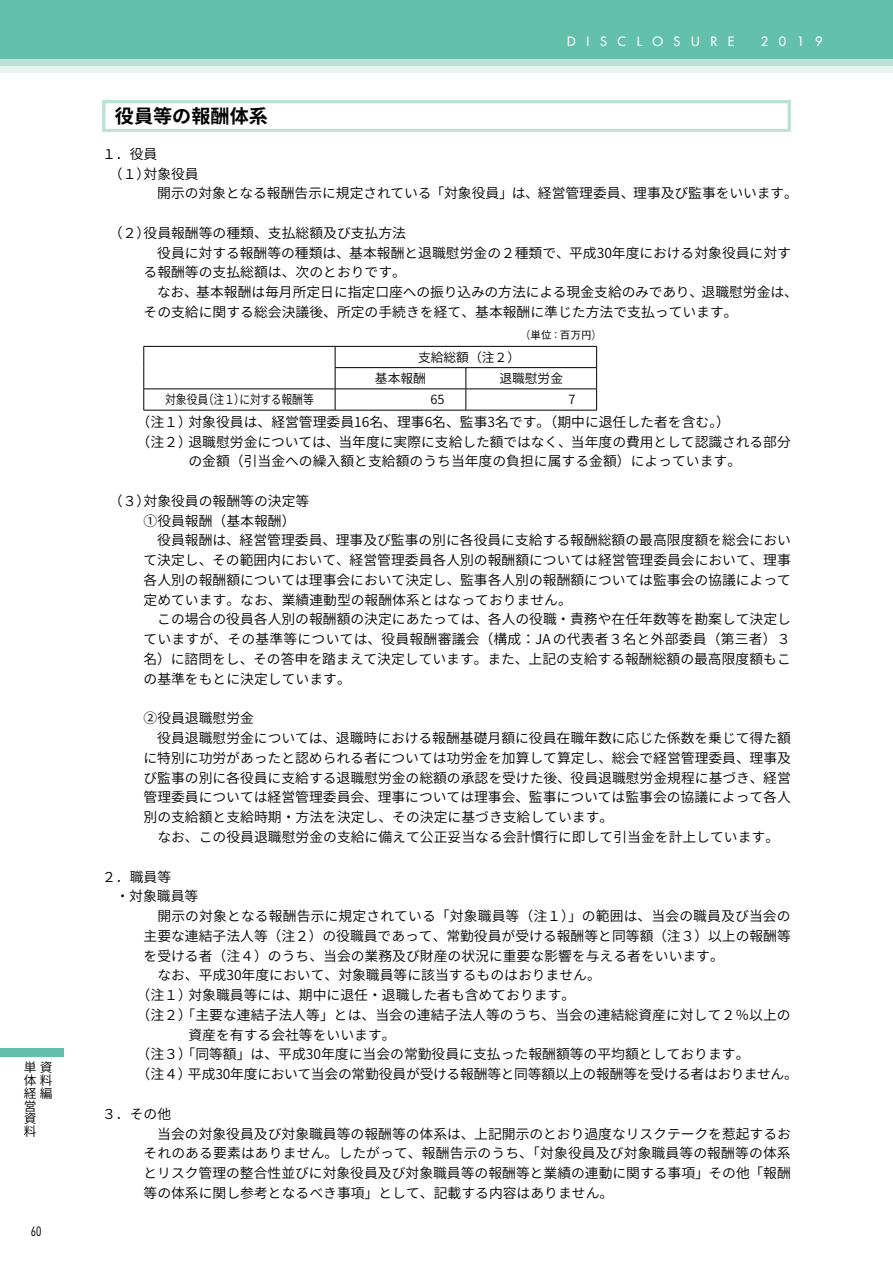
<style>
.page{position:relative;width:893px;height:1263px;background:#fff}
.page>*{position:absolute;margin:0;border:0;box-sizing:border-box;transform-origin:0 0}
.t1{font:700 18.9px "Noto Sans CJ Kjp";color:#000}
.t2{font:600 13.65px/19.8px "Noto Sans CJ Kjp";color:#000}
.t3{font:600 13.65px "Noto Sans CJ Kjp";letter-spacing:-.02em;color:#000}
.t4{font:600 12.75px/12.8px "Noto Sans CJ Kjp";color:#000}
.t5{font:600 12.6px/21.3px "Noto Sans CJ Kjp";color:#000}
.t6{font:600 12.6px "Noto Sans CJ Kjp";color:#000;scale:.86 1}
.t7{font:12.6px "Futura";letter-spacing:.84em;color:#fff}
.t8{font:300 condensed 12.6px "Futura";color:#000}
.t9{font:500 10.65px "Gothic BBB Pr 6 N";color:#000}
</style>
<div class="page">
<div style="left:0;top:1048px;width:64px;height:9px;background:#63c0ab"></div>
<div style="left:0;top:0;width:893px;height:60px;background:#63c0ab"></div>
<div style="left:0;top:60px;width:893px;height:6px;background:#bde1d6"></div>
<div style="left:0;top:66px;width:893px;height:6px;background:#e7f4ef"></div>
<div style="left:102px;top:100px;width:689px;height:32px;background:#bde1d6"></div>
<div style="left:105px;top:103px;width:682px;height:26px;background:#fff"></div>
<hr style="left:144px;top:346px;width:191px;height:1px;background:#000">
<hr style="left:335px;top:346px;width:131px;height:1px;background:#000">
<hr style="left:466px;top:346px;width:131px;height:1px;background:#000">
<hr style="left:335px;top:367px;width:131px;height:1px;background:#000">
<hr style="left:466px;top:367px;width:131px;height:1px;background:#000">
<hr style="left:144px;top:389px;width:191px;height:1px;background:#000">
<svg style="left:144px;top:347px;width:1px;height:63px"></svg>
<hr style="left:335px;top:389px;width:131px;height:1px;background:#000">
<svg style="left:335px;top:347px;width:1px;height:63px"></svg>
<hr style="left:466px;top:389px;width:131px;height:1px;background:#000">
<svg style="left:466px;top:368px;width:1px;height:42px"></svg>
<svg style="left:596px;top:347px;width:1px;height:63px"></svg>
<hr style="left:144px;top:410px;width:191px;height:1px;background:#000">
<hr style="left:335px;top:410px;width:131px;height:1px;background:#000">
<hr style="left:466px;top:410px;width:131px;height:1px;background:#000">
<p class="t4" style="left:24px;top:1061px;width:30px">単資体料経編営<br>資<br>料</p>
<p class="t8" style="left:31px;top:1223px;width:12px">60</p>
<p class="t7" style="left:567px;top:33px;width:169px">DISCLOSURE</p>
<p class="t7" style="left:761px;top:33px;width:63px">2019</p>
<h1 class="t1" style="left:115px;top:105px;width:155px">役員等の報酬体系</h1>
<p class="t2" style="left:102px;top:144px;width:57px">１．役員</p>
<p class="t2" style="left:109px;top:164px;width:91px">（１）対象役員</p>
<p class="t2" style="left:144px;top:184px;width:656px">　開示の対象となる報酬告示に規定されている「対象役員」は、経営管理委員、理事及び監事をいいます。</p>
<p class="t2" style="left:144px;top:223px;width:656px;text-indent:-35px">（２）役員報酬等の種類、支払総額及び支払方法<br>　役員に対する報酬等の種類は、基本報酬と退職慰労金の２種類で、平成30年度における対象役員に対する報酬等の支払総額は、次のとおりです。<br>　なお、基本報酬は毎月所定日に指定口座への振り込みの方法による現金支給のみであり、退職慰労金は、その支給に関する総会決議後、所定の手続きを経て、基本報酬に準じた方法で支払っています。</p>
<p class="t9" style="left:520px;top:326px;width:84px">（単位：百万円）</p>
<p class="t5" style="left:375px;top:347px;width:147px;text-indent:43px">支給総額（注２）基本報酬</p>
<p class="t5" style="left:499px;top:368px;width:65px">退職慰労金</p>
<p class="t6" style="left:165px;top:393px;width:175px">対象役員（注１）に対する報酬等</p>
<p class="t5" style="left:431px;top:389px;width:16px">65</p>
<p class="t5" style="left:568px;top:389px;width:9px">7</p>
<p class="t2" style="left:137px;top:412px;width:595px">（注１）対象役員は、経営管理委員16名、理事6名、監事3名です。（期中に退任した者を含む。）</p>
<p class="t2" style="left:137px;top:432px;width:656px">（注２）退職慰労金については、当年度に実際に支給した額ではなく、当年度の費用として認識される部分</p>
<p class="t2" style="left:188px;top:452px;width:554px">の金額（引当金への繰入額と支給額のうち当年度の負担に属する金額）によっています。</p>
<p class="t2" style="left:144px;top:491px;width:649px;text-indent:-35px">（３）対象役員の報酬等の決定等<br>①役員報酬（基本報酬）<br>　役員報酬は、経営管理委員、理事及び監事の別に各役員に支給する報酬総額の最高限度額を総会において決定し、その範囲内において、経営管理委員各人別の報酬額については経営管理委員会において、理事各人別の報酬額については理事会において決定し、監事各人別の報酬額については監事会の協議によって定めています。なお、業績連動型の報酬体系とはなっておりません。<br>　この場合の役員各人別の報酬額の決定にあたっては、各人の役職・責務や在任年数等を勘案して決定していますが、その基準等については、役員報酬審議会（構成：JA の代表者３名と外部委員（第三者）３名）に諮問をし、その答申を踏まえて決定しています。また、上記の支給する報酬総額の最高限度額もこの基準をもとに決定しています。</p>
<p class="t2" style="left:144px;top:709px;width:649px">②役員退職慰労金<br>　役員退職慰労金については、退職時における報酬基礎月額に役員在職年数に応じた係数を乗じて得た額に特別に功労があったと認められる者については功労金を加算して算定し、総会で経営管理委員、理事及び監事の別に各役員に支給する退職慰労金の総額の承認を受けた後、役員退職慰労金規程に基づき、経営管理委員については経営管理委員会、理事については理事会、監事については監事会の協議によって各人別の支給額と支給時期・方法を決定し、その決定に基づき支給しています。<br>　なお、この役員退職慰労金の支給に備えて公正妥当なる会計慣行に即して引当金を計上しています。</p>
<p class="t2" style="left:102px;top:867px;width:71px">２．職員等</p>
<p class="t2" style="left:102px;top:887px;width:98px">　・ 対象職員等</p>
<p class="t2" style="left:144px;top:906px;width:649px">　開示の対象となる報酬告示に規定されている「対象職員等（注１）」の範囲は、当会の職員及び当会の</p>
<p class="t2" style="left:144px;top:926px;width:649px">主要な連結子法人等（注２）の役職員であって、常勤役員が受ける報酬等と同等額（注３）以上の報酬等</p>
<p class="t2" style="left:144px;top:946px;width:582px">を受ける者（注４）のうち、当会の業務及び財産の状況に重要な影響を与える者をいいます。</p>
<p class="t2" style="left:144px;top:966px;width:459px">　なお、平成30年度において、対象職員等に該当するものはおりません。</p>
<p class="t2" style="left:137px;top:985px;width:440px">（注１）対象職員等には、期中に退任・退職した者も含めております。</p>
<p class="t2" style="left:137px;top:1005px;width:656px">（注２）「主要な連結子法人等」とは、当会の連結子法人等のうち、当会の連結総資産に対して２％以上の</p>
<p class="t2" style="left:188px;top:1025px;width:209px">資産を有する会社等をいいます。</p>
<p class="t2" style="left:137px;top:1045px;width:614px">（注３）「同等額」は、平成30年度に当会の常勤役員に支払った報酬額等の平均額としております。</p>
<p class="t3" style="left:137px;top:1066px;width:663px">（注４）平成30年度において当会の常勤役員が受ける報酬等と同等額以上の報酬等を受ける者はおりません。</p>
<p class="t2" style="left:144px;top:1104px;width:649px;text-indent:-41px">３．その他<br>　当会の対象役員及び対象職員等の報酬等の体系は、上記開示のとおり過度なリスクテークを惹起するおそれのある要素はありません。したがって、報酬告示のうち、「対象役員及び対象職員等の報酬等の体系とリスク管理の整合性並びに対象役員及び対象職員等の報酬等と業績の連動に関する事項」その他「報酬等の体系に関し参考となるべき事項」として、記載する内容はありません。</p>
</div>
